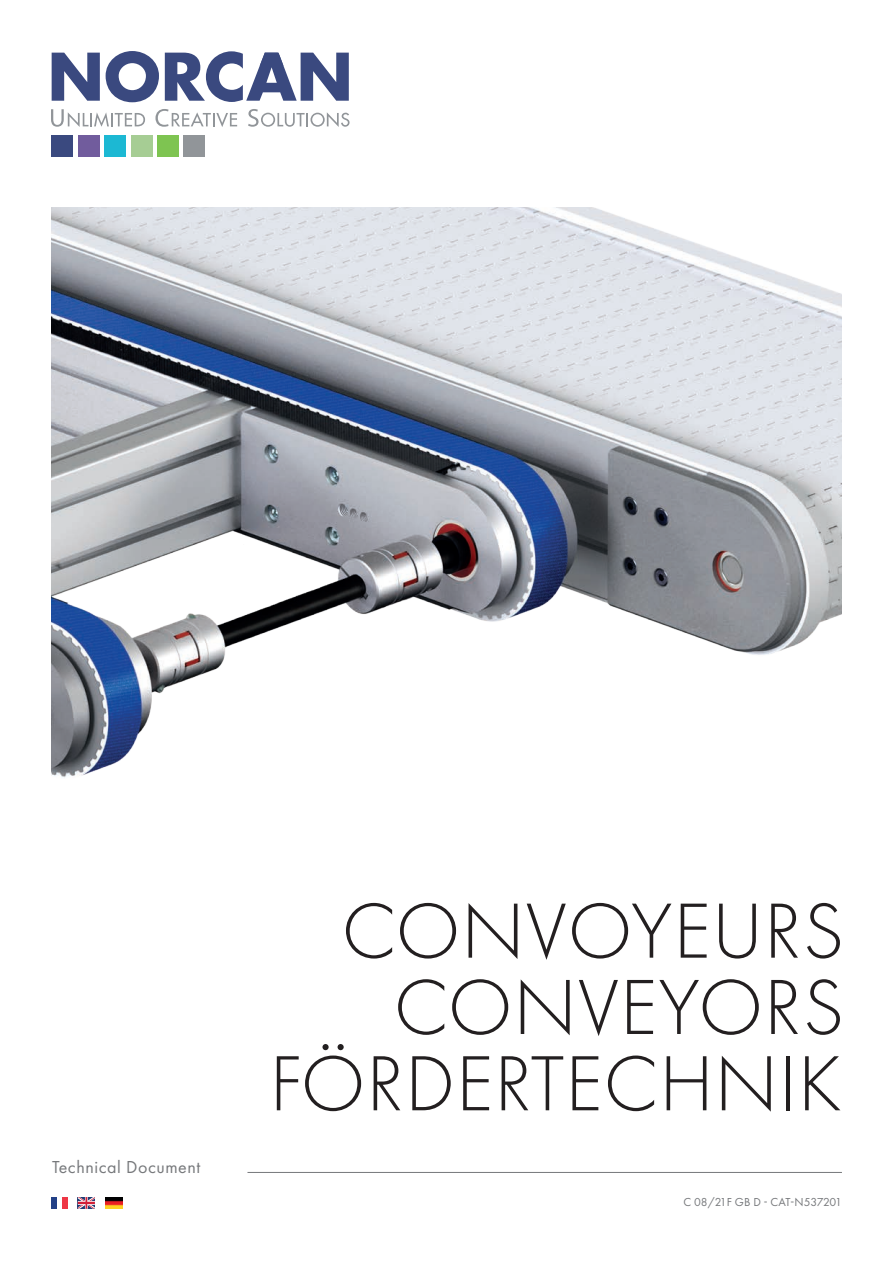
<style>
.page{position:relative;width:893px;height:1263px;background:#fff}
.page>*{position:absolute;margin:0;border:0;box-sizing:border-box;transform-origin:0 0}
.t1{font:300 81px/76.3px "Futura PT";letter-spacing:.01em;color:#231f20;text-align:right}
.t2{font:18px "Futura PT";letter-spacing:.03em;color:#76787b}
.t3{font:12px "Futura PT";letter-spacing:-.015em;color:#76787b}
</style>
<div class="page">
<img style="left:51px;top:207px;width:791px;height:571px">
<svg style="left:51px;top:109px;width:94px;height:18px"></svg>
<svg style="left:155px;top:109px;width:82px;height:18px"></svg>
<svg style="left:248px;top:109px;width:102px;height:18px"></svg>
<svg style="left:52px;top:53px;width:48px;height:48px"></svg>
<svg style="left:106px;top:51px;width:53px;height:51px"></svg>
<svg style="left:165px;top:51px;width:184px;height:51px"></svg>
<div style="left:51px;top:135px;width:22px;height:22px;background:#3a497f"></div>
<div style="left:78px;top:135px;width:22px;height:22px;background:#715c9d"></div>
<div style="left:104px;top:135px;width:22px;height:22px;background:#1cb8d3"></div>
<div style="left:131px;top:135px;width:21px;height:22px;background:#a6cd94"></div>
<div style="left:157px;top:135px;width:22px;height:22px;background:#7ec451"></div>
<div style="left:183px;top:135px;width:22px;height:22px;background:#919599"></div>
<div style="left:51px;top:1197px;width:16px;height:11px;background:#ee3645"></div>
<svg style="left:51px;top:1197px;width:11px;height:12px"></svg>
<div style="left:51px;top:1197px;width:5px;height:11px;background:#234187"></div>
<img style="left:106px;top:1197px;width:17px;height:12px">
<svg style="left:78px;top:1197px;width:17px;height:12px"></svg>
<hr style="left:247px;top:1172px;width:595px;height:1px;background:#76787b">
<p class="t2" style="left:52px;top:1156px;width:150px">Technical Document</p>
<p class="t1" style="left:269px;top:893px;width:576px">CONVOYEURS<br>CONVEYORS<br>FÖRDERTECHNIK</p>
<p class="t3" style="left:683px;top:1195px;width:160px">C 08/21F GB D - CAT-N537201</p>
</div>
